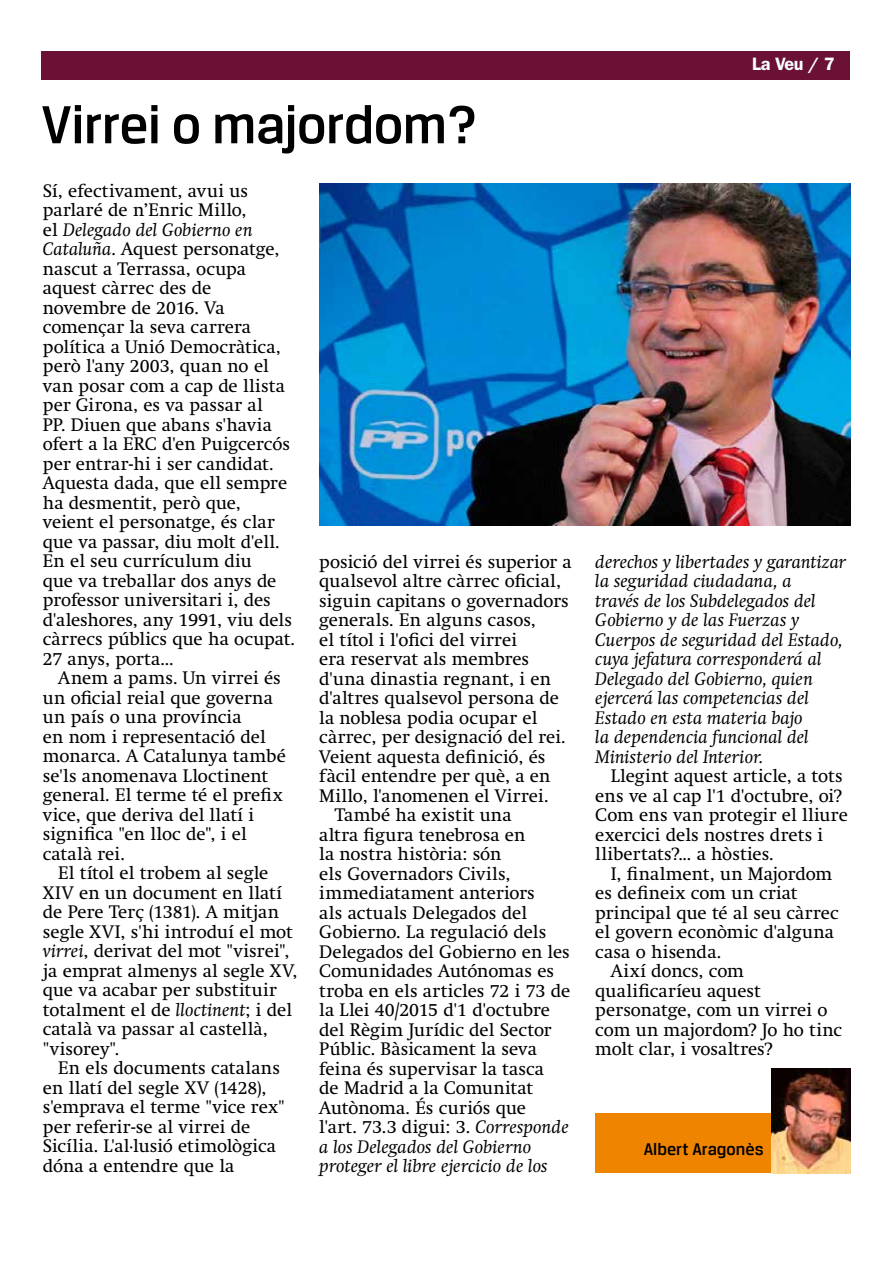
<style>
.page{position:relative;width:893px;height:1263px;background:#fff}
.page>*{position:absolute;margin:0;border:0;box-sizing:border-box;transform-origin:0 0}
.t1{font:500 57px "Breuer Text";letter-spacing:-.01em;color:#000}
.t2{font:18px/19.5px "Swift";letter-spacing:.01em;color:#000}
.t3{font:italic 18px/19.5px "Swift";letter-spacing:.015em;color:#000}
.t4{font:18px "Swift";letter-spacing:.03em;color:#000}
.t5{font:500 18px "Breuer Text";color:#000}
.t6{font:600 18px "ITC Franklin Gothic Std";color:#faffff}
.s1{font-style:italic}
</style>
<div class="page">
<div style="left:595px;top:1113px;width:255px;height:60px;background:#ef8400"></div>
<img style="left:771px;top:1068px;width:79px;height:105px">
<img style="left:319px;top:183px;width:531px;height:343px">
<div style="left:41px;top:51px;width:809px;height:29px;background:#6a1135"></div>
<h1 class="t1" style="left:41px;top:94px;width:437px">Virrei o majordom?</h1>
<p class="t2" style="left:43px;top:181px;width:254px">Sí, efectivament, avui us parlaré de n’Enric Millo,<br>el <span class="s1">Delegado del Gobierno en<br>Cataluña</span>. Aquest personatge, nascut a Terrassa, ocupa aquest càrrec des de novembre de 2016. Va començar la seva carrera política a Unió Democràtica, però l'any 2003, quan no el van posar com a cap de llista per Girona, es va passar al<br>PP. Diuen que abans s'havia ofert a la ERC d'en Puigcercós per entrar-hi i ser candidat.<br>Aquesta dada, que ell sempre ha desmentit, però que, veient el personatge, és clar que va passar, diu molt d'ell.<br>En el seu currículum diu<br>que va treballar dos anys de professor universitari i, des d'aleshores, any 1991, viu dels càrrecs públics que ha ocupat.<br>27 anys, porta...</p>
<p class="t2" style="left:43px;top:668px;width:245px;text-indent:15px">Anem a pams. Un virrei és un oficial reial que governa un país o una província<br>en nom i representació del monarca. A Catalunya també se'ls anomenava Lloctinent general. El terme té el prefix vice, que deriva del llatí i significa "en lloc de", i el català rei.</p>
<p class="t2" style="left:43px;top:863px;width:256px;text-indent:15px">El títol el trobem al segle<br>XIV en un document en llatí de Pere Terç (1381). A mitjan segle XVI, s'hi introduí el mot <span class="s1">virrei</span>, derivat del mot "visrei", ja emprat almenys al segle XV, que va acabar per substituir totalment el de <span class="s1">lloctinent</span>; i del català va passar al castellà, "visorey".</p>
<p class="t2" style="left:43px;top:1058px;width:243px;text-indent:15px">En els documents catalans en llatí del segle XV (1428), s'emprava el terme "vice rex" per referir-se al virrei de<br>Sicília. L'al·lusió etimològica dóna a entendre que la</p>
<p class="t2" style="left:319px;top:552px;width:254px">posició del virrei és superior a</p>
<p class="t2" style="left:319px;top:571px;width:243px">qualsevol altre càrrec oficial,</p>
<p class="t2" style="left:319px;top:591px;width:251px">siguin capitans o governadors</p>
<p class="t2" style="left:319px;top:610px;width:218px">generals. En alguns casos,</p>
<p class="t2" style="left:319px;top:630px;width:199px">el títol i l'ofici del virrei</p>
<p class="t2" style="left:319px;top:649px;width:211px">era reservat als membres</p>
<p class="t2" style="left:319px;top:669px;width:233px">d'una dinastia regnant, i en</p>
<p class="t2" style="left:319px;top:688px;width:241px">d'altres qualsevol persona de</p>
<p class="t2" style="left:319px;top:708px;width:220px">la noblesa podia ocupar el</p>
<p class="t2" style="left:319px;top:727px;width:248px">càrrec, per designació del rei.</p>
<p class="t2" style="left:319px;top:747px;width:228px">Veient aquesta definició, és</p>
<p class="t2" style="left:319px;top:766px;width:233px">fàcil entendre per què, a en</p>
<p class="t2" style="left:319px;top:786px;width:231px">Millo, l'anomenen el Virrei.</p>
<p class="t2" style="left:335px;top:805px;width:178px">També ha existit una</p>
<p class="t2" style="left:319px;top:825px;width:208px">altra figura tenebrosa en</p>
<p class="t2" style="left:319px;top:844px;width:184px">la nostra història: són</p>
<p class="t2" style="left:319px;top:864px;width:193px">els Governadors Civils,</p>
<p class="t2" style="left:319px;top:883px;width:217px">immediatament anteriors</p>
<p class="t2" style="left:319px;top:903px;width:209px">als actuals Delegados del</p>
<p class="t2" style="left:319px;top:922px;width:229px">Gobierno. La regulació dels</p>
<p class="t2" style="left:319px;top:942px;width:252px">Delegados del Gobierno en les</p>
<p class="t2" style="left:319px;top:961px;width:236px">Comunidades Autónomas es</p>
<p class="t2" style="left:319px;top:981px;width:252px">troba en els articles 72 i 73 de</p>
<p class="t2" style="left:319px;top:1000px;width:232px">la Llei 40/2015 d'1 d'octubre</p>
<p class="t2" style="left:319px;top:1020px;width:234px">del Règim Jurídic del Sector</p>
<p class="t2" style="left:319px;top:1039px;width:219px">Públic. Bàsicament la seva</p>
<p class="t2" style="left:319px;top:1059px;width:226px">feina és supervisar la tasca</p>
<p class="t2" style="left:319px;top:1078px;width:215px">de Madrid a la Comunitat</p>
<p class="t2" style="left:319px;top:1098px;width:208px">Autònoma. És curiós que</p>
<p class="t4" style="left:319px;top:1116px;width:251px">l'art. 73.3 digui: 3. <span class="s1">Corresponde</span></p>
<p class="t3" style="left:319px;top:1137px;width:213px">a los Delegados del Gobierno</p>
<p class="t3" style="left:319px;top:1156px;width:230px">proteger el libre ejercicio de los</p>
<p class="t6" style="left:752px;top:53px;width:84px">La Veu / 7</p>
<p class="t3" style="left:595px;top:552px;width:252px">derechos y libertades y garantizar la seguridad ciudadana, a<br>través de los Subdelegados del<br>Gobierno y de las Fuerzas y<br>Cuerpos de seguridad del Estado, cuya jefatura corresponderá al<br>Delegado del Gobierno, quien ejercerá las competencias del<br>Estado en esta materia bajo<br>la dependencia funcional del<br>Ministerio del Interior.</p>
<p class="t2" style="left:595px;top:766px;width:254px;text-indent:15px">Llegint aquest article, a tots ens ve al cap l'1 d'octubre, oi?<br>Com ens van protegir el lliure exercici dels nostres drets i llibertats?... a hòsties.</p>
<p class="t2" style="left:611px;top:864px;width:223px">I, finalment, un Majordom</p>
<p class="t2" style="left:595px;top:883px;width:204px">es defineix com un criat</p>
<p class="t2" style="left:595px;top:903px;width:245px">principal que té al seu càrrec</p>
<p class="t2" style="left:595px;top:922px;width:240px">el govern econòmic d'alguna</p>
<p class="t2" style="left:595px;top:942px;width:127px">casa o hisenda.</p>
<p class="t2" style="left:611px;top:961px;width:135px">Així doncs, com</p>
<p class="t2" style="left:595px;top:981px;width:167px">qualificaríeu aquest</p>
<p class="t2" style="left:595px;top:1000px;width:234px">personatge, com un virrei o</p>
<p class="t2" style="left:595px;top:1020px;width:248px">com un majordom? Jo ho tinc</p>
<p class="t2" style="left:595px;top:1039px;width:179px">molt clar, i vosaltres?</p>
<p class="t5" style="left:644px;top:1140px;width:121px">Albert Aragonès</p>
</div>
